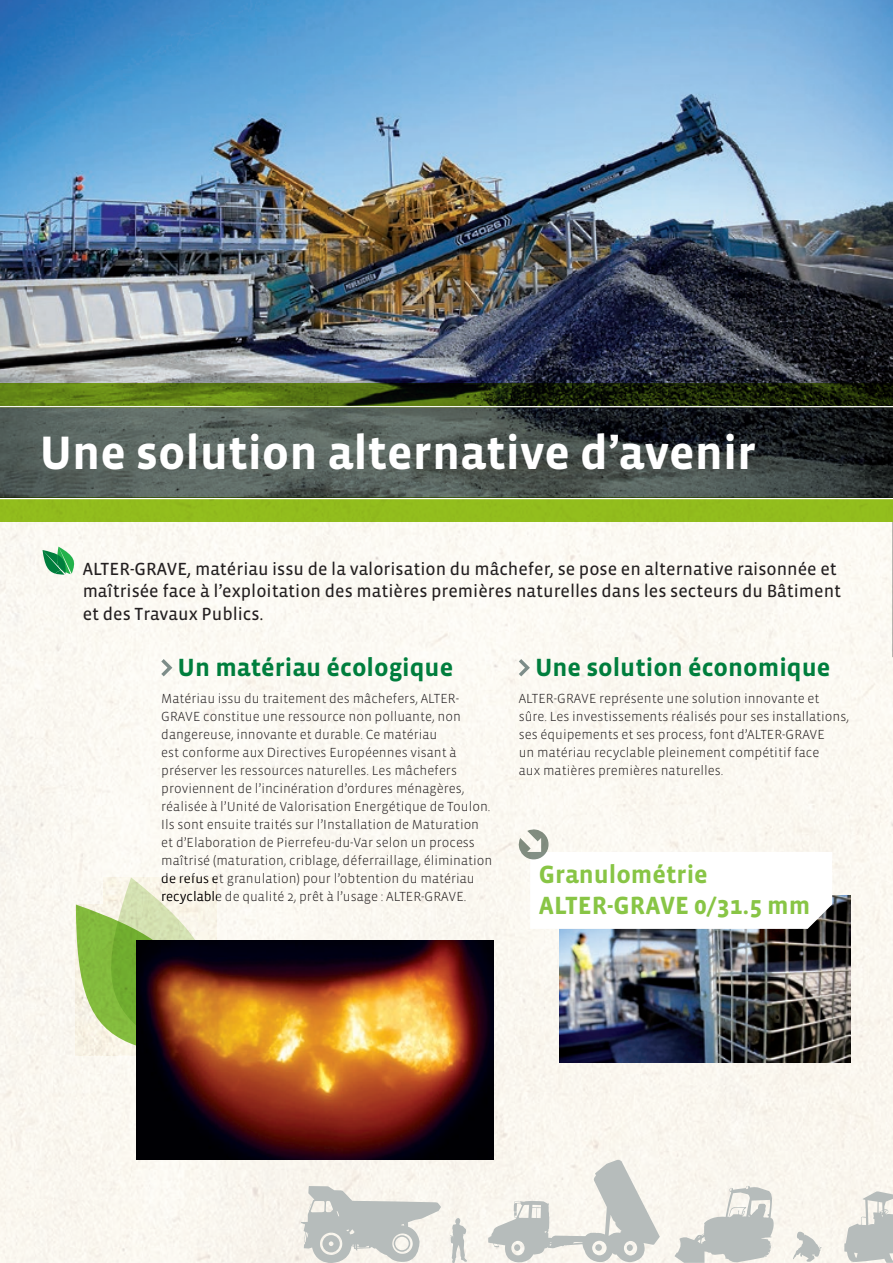
<style>
.page{position:relative;width:893px;height:1263px;background:#fff}
.page>*{position:absolute;margin:0;border:0;box-sizing:border-box;transform-origin:0 0}
.t1{font:700 48px "Vista Sans";color:#fff}
.t2{font:700 25.5px "Vista Sans";color:#007e3d}
.t3{font:700 25.5px/31.5px "Vista Sans";color:#88c545}
.t4{font:18px/22.5px "Vista Sans Reg";color:#231f20}
.t5{font:300 13.5px/18px "Vista Sans";color:#231f20}
</style>
<div class="page">
<div style="left:0;top:522px;width:893px;height:741px;background:#fbf9f1"></div>
<img style="left:0;top:0;width:893px;height:383px">
<svg style="left:0;top:383px;width:893px;height:25px;background:#384c0f"></svg>
<svg style="left:0;top:408px;width:893px;height:90px;background:#464f4c"></svg>
<hr style="left:0;top:406px;width:893px;height:1px;background:#fff">
<div style="left:0;top:498px;width:893px;height:24px;background:#94c11f"></div>
<hr style="left:0;top:498px;width:893px;height:1px;background:#fff">
<svg style="left:43px;top:547px;width:33px;height:28px"></svg>
<svg style="left:161px;top:659px;width:11px;height:17px"></svg>
<svg style="left:519px;top:659px;width:11px;height:17px"></svg>
<svg style="left:76px;top:877px;width:140px;height:178px;background:#c2d89a"></svg>
<img style="left:136px;top:940px;width:357px;height:219px">
<svg style="left:892px;top:522px;width:1px;height:178px"></svg>
<svg style="left:488px;top:1160px;width:172px;height:103px"></svg>
<svg style="left:674px;top:1185px;width:101px;height:78px"></svg>
<svg style="left:301px;top:1186px;width:140px;height:77px;background:#d3d4d1"></svg>
<svg style="left:844px;top:1191px;width:49px;height:72px;background:#cfd2ce"></svg>
<svg style="left:450px;top:1218px;width:18px;height:45px"></svg>
<svg style="left:793px;top:1231px;width:29px;height:31px"></svg>
<img style="left:559px;top:895px;width:291px;height:167px">
<svg style="left:518px;top:829px;width:314px;height:100px"></svg>
<h1 class="t1" style="left:39px;top:429px;width:718px">Une solution alternative d’avenir</h1>
<h3 class="t4" style="left:83px;top:558px;width:760px">ALTER-GRAVE, matériau issu de la valorisation du mâchefer, se pose en alternative raisonnée et maîtrisée face à l’exploitation des matières premières naturelles dans les secteurs du Bâtiment et des Travaux Publics.</h3>
<h2 class="t2" style="left:178px;top:655px;width:277px">Un matériau écologique</h2>
<p class="t5" style="left:161px;top:689px;width:333px">Matériau issu du traitement des mâchefers, ALTER-GRAVE constitue une ressource non polluante, non dangereuse, innovante et durable. Ce matériau<br>est conforme aux Directives Européennes visant à préserver les ressources naturelles. Les mâchefers proviennent de l’incinération d’ordures ménagères, réalisée à l’Unité de Valorisation Energétique de Toulon.<br>Ils sont ensuite traités sur l’Installation de Maturation et d’Elaboration de Pierrefeu-du-Var selon un process maîtrisé (maturation, criblage, déferraillage, élimination de refus et granulation) pour l’obtention du matériau recyclable de qualité 2, prêt à l’usage : ALTER-GRAVE.</p>
<h2 class="t2" style="left:535px;top:655px;width:297px">Une solution économique</h2>
<p class="t5" style="left:519px;top:689px;width:332px">ALTER-GRAVE représente une solution innovante et sûre. Les investissements réalisés pour ses installations, ses équipements et ses process, font d’ALTER-GRAVE<br>un matériau recyclable pleinement compétitif face<br>aux matières premières naturelles.</p>
<h2 class="t3" style="left:539px;top:859px;width:273px">Granulométrie<br>ALTER-GRAVE 0/31.5 mm</h2>
</div>
